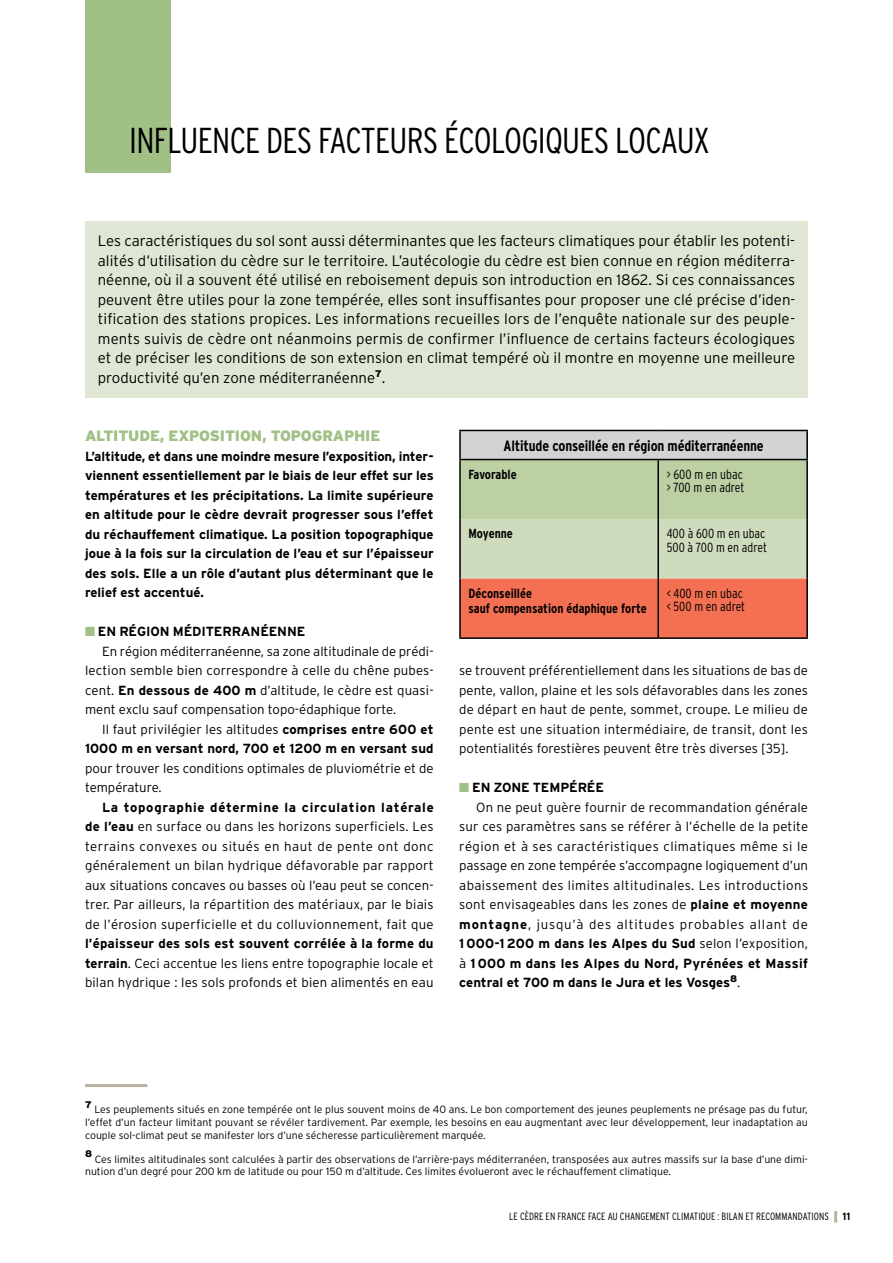
<style>
.page{position:relative;width:893px;height:1263px;background:#fff}
.page>*{position:absolute;margin:0;border:0;box-sizing:border-box;transform-origin:0 0}
.t1{font:300 condensed 36px "Interstate";color:#000}
.t2{font:300 15px/19.5px "Interstate";color:#000;text-align:justify}
.t3{font:700 condensed 15px "Interstate";letter-spacing:-.01em;color:#000}
.t4{font:900 15px "Interstate";letter-spacing:-.01em;color:#a1c085}
.t5{font:300 13.2px/19.5px "Interstate";letter-spacing:.01em;color:#000;text-align:justify}
.t6{font:700 13.2px/19.5px "Interstate";color:#000;text-align:justify}
.t7{font:300 condensed 13.2px/13.5px "Interstate";color:#000}
.t8{font:700 condensed 13.2px/15px "Interstate";color:#000}
.t9{font:700 13.2px "Interstate";letter-spacing:.02em;color:#000}
.t10{font:300 10.5px/12.6px "Interstate";color:#000;text-align:justify}
.t11{font:300 condensed 10.5px "Interstate";color:#000}
.t12{font:900 9.6px "Interstate";color:#000}
.s1{color:#a1c085}
.s2{font-weight:700}
.s3{font-weight:300}
.s4{font-weight:700;font-stretch:normal}
</style>
<div class="page">
<svg style="left:834px;top:1211px;width:3px;height:11px"></svg>
<div style="left:85px;top:0;width:85px;height:173px;background:#a1c085"></div>
<div style="left:85px;top:221px;width:723px;height:177px;background:#dfe7d4"></div>
<hr style="left:85px;top:1084px;width:62px;height:3px;background:#bab1a1">
<div style="left:460px;top:430px;width:347px;height:29px;background:#d1d3d4"></div>
<svg style="left:461px;top:460px;width:345px;height:177px;background:#d3b391"></svg>
<hr style="left:657px;top:460px;width:2px;height:59px;background:#000">
<hr style="left:657px;top:519px;width:2px;height:60px;background:#000">
<hr style="left:657px;top:579px;width:2px;height:58px;background:#000">
<hr style="left:459px;top:430px;width:199px;height:1px;background:#000">
<hr style="left:459px;top:431px;width:2px;height:28px;background:#000">
<hr style="left:658px;top:430px;width:150px;height:1px;background:#000">
<hr style="left:806px;top:431px;width:2px;height:28px;background:#000">
<hr style="left:459px;top:460px;width:2px;height:59px;background:#000">
<hr style="left:806px;top:460px;width:2px;height:59px;background:#000">
<hr style="left:459px;top:519px;width:2px;height:60px;background:#000">
<hr style="left:806px;top:519px;width:2px;height:60px;background:#000">
<hr style="left:459px;top:579px;width:2px;height:58px;background:#000">
<hr style="left:806px;top:579px;width:2px;height:58px;background:#000">
<hr style="left:459px;top:637px;width:199px;height:2px;background:#000">
<hr style="left:658px;top:637px;width:150px;height:2px;background:#000">
<hr style="left:459px;top:459px;width:199px;height:1px;background:#000">
<hr style="left:658px;top:459px;width:150px;height:1px;background:#000">
<h1 class="t1" style="left:129px;top:121px;width:24px">Influence</h1>
<h1 class="t1" style="left:266px;top:121px;width:68px">des facteurs</h1>
<h1 class="t1" style="left:444px;top:121px;width:31px">écologiques</h1>
<h1 class="t1" style="left:615px;top:121px;width:16px">locau</h1>
<h1 class="t1" style="left:694px;top:121px;width:17px">x</h1>
<p class="t2" style="left:98px;top:231px;width:699px">Les caractéristiques du sol sont aussi déterminantes que les facteurs climatiques pour établir les potenti&shy;alités d’utilisation du cèdre sur le territoire. L’autécologie du cèdre est bien connue en région méditerra&shy;néenne, où il a souvent été utilisé en reboisement depuis son introduction en 1862. Si ces connaissances peuvent être utiles pour la zone tempérée, elles sont insuffisantes pour proposer une clé précise d’iden&shy;tification des stations propices. Les informations recueilles lors de l’enquête nationale sur des peuple&shy;ments suivis de cèdre ont néanmoins permis de confirmer l’influence de certains facteurs écologiques et de préciser les conditions de son extension en climat tempéré où il montre en moyenne une meilleure productivité qu’en zone méditerranéenne<sup>7</sup>.</p>
<p class="t4" style="left:85px;top:427px;width:297px">ALTITUDE, EXPOSITION, TOPOGRAPHIE</p>
<p class="t6" style="left:85px;top:446px;width:350px">L’altitude, et dans une moindre mesure l’exposition, inter&shy;viennent essentiellement par le biais de leur effet sur les températures et les précipitations. La limite supérieure en altitude pour le cèdre devrait progresser sous l’effet du réchauffement climatique. La position topographique joue à la fois sur la circulation de l’eau et sur l’épaisseur des sols. Elle a un rôle d’autant plus déterminant que le relief est accentué.</p>
<p class="t6" style="left:85px;top:622px;width:222px"><span class="s1">■</span> En région méditerranéenne</p>
<p class="t5" style="left:102px;top:641px;width:333px">En région méditerranéenne, sa zone altitudinale de prédi-</p>
<p class="t5" style="left:85px;top:660px;width:350px">lection semble bien correspondre à celle du chêne pubes-</p>
<p class="t5" style="left:85px;top:680px;width:350px">cent. <span class="s2">En dessous de 400 m</span> d’altitude, le cèdre est quasi-</p>
<p class="t5" style="left:85px;top:699px;width:313px">ment exclu sauf compensation topo-édaphique forte.</p>
<p class="t5" style="left:102px;top:719px;width:333px">I l faut privilégier les altitudes <span class="s2">comprises entre 600 et</span></p>
<p class="t6" style="left:85px;top:739px;width:350px">1000 m en versant nord, 700 et 1200 m en versant sud</p>
<p class="t5" style="left:85px;top:758px;width:350px">pour trouver les conditions optimales de pluviométrie et de température.</p>
<p class="t5" style="left:85px;top:797px;width:350px;text-indent:17px"><span class="s2">La topographie détermine la circulation latérale de l’eau</span> en surface ou dans les horizons superficiels. Les terrains convexes ou situés en haut de pente ont donc généralement un bilan hydrique défavorable par rapport aux situations concaves ou basses où l’eau peut se concen&shy;trer. Par ailleurs, la répartition des matériaux, par le biais de l’érosion superficielle et du colluvionnement, fait que</p>
<p class="t5" style="left:85px;top:933px;width:350px"><span class="s2">l’épaisseur des sols est souvent corrélée à la forme du terrain</span>. Ceci accentue les liens entre topographie locale et bilan hydrique : les sols profonds et bien alimentés en eau</p>
<p class="t3" style="left:503px;top:437px;width:262px">Altitude conseillée en région méditerranéenne</p>
<p class="t8" style="left:468px;top:466px;width:50px">Favorable</p>
<p class="t7" style="left:667px;top:467px;width:79px">&gt; 600 m en ubac &gt; 700 m en adret</p>
<p class="t8" style="left:468px;top:526px;width:46px">Moyenne</p>
<p class="t7" style="left:667px;top:527px;width:102px">400 à 600 m en ubac<br>500 à 700 m en adret</p>
<p class="t8" style="left:468px;top:585px;width:180px">Déconseillée<br>sauf compensation édaphique forte</p>
<p class="t7" style="left:667px;top:586px;width:80px">&lt; 400 m en ubac &lt; 500 m en adret</p>
<p class="t5" style="left:459px;top:661px;width:350px">se trouvent préférentiellement dans les situations de bas de pente, vallon, plaine et les sols défavorables dans les zones de départ en haut de pente, sommet, croupe. Le milieu de pente est une situation intermédiaire, de transit, dont les potentialités forestières peuvent être très diverses [35].</p>
<p class="t6" style="left:459px;top:778px;width:146px"><span class="s1">■</span> En zone tempérée</p>
<p class="t5" style="left:476px;top:797px;width:333px">On ne peut guère fournir de recommandation générale</p>
<p class="t5" style="left:459px;top:817px;width:350px">sur ces paramètres sans se référer à l’échelle de la petite</p>
<p class="t5" style="left:459px;top:836px;width:350px">région et à ses caractéristiques climatiques même si le</p>
<p class="t5" style="left:459px;top:855px;width:350px">passage en zone tempérée s’accompagne logiquement d’un</p>
<p class="t5" style="left:459px;top:875px;width:350px">abaissement des limites altitudinales. Les introductions</p>
<p class="t5" style="left:459px;top:894px;width:350px">sont envisageables dans les zones de <span class="s2">plaine et moyenne</span></p>
<p class="t5" style="left:459px;top:914px;width:350px"><span class="s2">montagne</span>, jusqu’à des altitudes probables allant de</p>
<p class="t9" style="left:459px;top:936px;width:350px">1000-1200 m dans les Alpes du Sud <span class="s3">selon l’exposition,</span></p>
<p class="t6" style="left:459px;top:953px;width:350px"><span class="s3">à</span> 1000 m dans les Alpes du Nord, Pyrénées et Massif</p>
<p class="t6" style="left:459px;top:972px;width:283px">central et 700 m dans le Jura et les Vosges<sup>8</sup><span class="s3">.</span></p>
<p class="t12" style="left:85px;top:1099px;width:8px">7</p>
<p class="t10" style="left:85px;top:1103px;width:724px;text-indent:9px">Les peuplements situés en zone tempérée ont le plus souvent moins de 40 ans. Le bon comportement des jeunes peuplements ne présage pas du futur, l’effet d’un facteur limitant pouvant se révéler tardivement. Par exemple, les besoins en eau augmentant avec leur développement, leur inadaptation au couple sol-climat peut se manifester lors d’une sécheresse particulièrement marquée.</p>
<p class="t12" style="left:85px;top:1148px;width:9px">8</p>
<p class="t10" style="left:85px;top:1152px;width:724px;text-indent:10px">Ces limites altitudinales sont calculées à partir des observations de l’arrière-pays méditerranéen, transposées aux autres massifs sur la base d’une dimi&shy;nution d’un degré pour 200 km de latitude ou pour 150 m d’altitude. Ces limites évolueront avec le réchauffement climatique.</p>
<p class="t11" style="left:506px;top:1211px;width:321px">LE CÈDRE EN FRANCE FACE AU CHANGEMENT CLIMATIQUE : BILAN ET RECOMMANDATIONS</p>
<p class="t11" style="left:509px;top:1211px;width:343px">LE CÈDRE EN FRANCE FACE AU CHANGEMENT CLIMATIQUE : BILAN ET RECOMMANDATIONS <span class="s4">1011</span></p>
</div>
